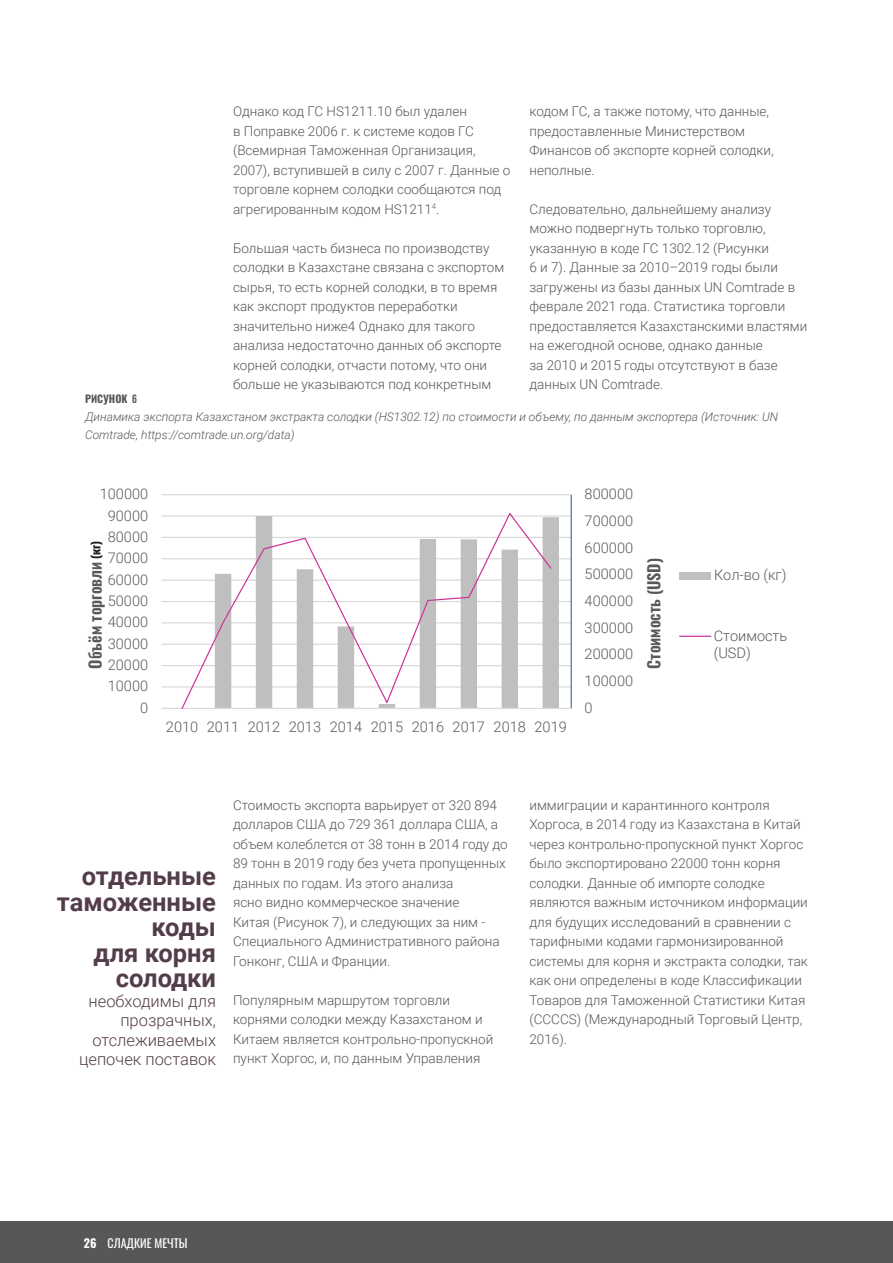
<style>
.page{position:relative;width:893px;height:1263px;background:#fff}
.page>*{position:absolute;margin:0;border:0;box-sizing:border-box;transform-origin:0 0}
.t1{font:700 25.5px/25.5px "Roboto";color:#543d4b;text-align:right}
.t2{font:300 16.5px "Roboto";color:#543d4b}
.t3{font:600 16.2px "Oswald";color:#595959}
.t4{font:300 14.55px/17.5px "Roboto";color:#595959}
.t5{font:300 13.5px/19.5px "Roboto";color:#575756}
.t6{font:italic 300 12px/18px "Roboto";color:#575756}
.t7{font:12px "Oswald";color:#fff}
.t8{font:700 12px "Oswald";color:#1d1d1b}
.t9{font:700 10.5px "Oswald";color:#575756}
.s1{font-family:"Bebas Neue";font-weight:400;font-size:12px}
.s2{font-weight:700}
</style>
<div class="page">
<div style="left:0;top:1221px;width:893px;height:42px;background:#575756"></div>
<hr style="left:162px;top:686px;width:409px;height:1px;background:#d9d9d9">
<hr style="left:162px;top:665px;width:409px;height:1px;background:#d9d9d9">
<hr style="left:162px;top:644px;width:409px;height:1px;background:#d9d9d9">
<hr style="left:162px;top:622px;width:409px;height:1px;background:#d9d9d9">
<hr style="left:162px;top:601px;width:409px;height:1px;background:#d9d9d9">
<hr style="left:162px;top:579px;width:409px;height:2px;background:#d9d9d9">
<hr style="left:162px;top:558px;width:409px;height:1px;background:#d9d9d9">
<hr style="left:162px;top:537px;width:409px;height:1px;background:#d9d9d9">
<hr style="left:162px;top:515px;width:409px;height:2px;background:#d9d9d9">
<hr style="left:162px;top:494px;width:409px;height:1px;background:#d9d9d9">
<svg style="left:552px;top:516px;width:7px;height:192px"></svg>
<hr style="left:571px;top:495px;width:1px;height:213px;background:#4472c4">
<hr style="left:162px;top:708px;width:409px;height:1px;background:#d9d9d9">
<svg style="left:180px;top:513px;width:372px;height:196px"></svg>
<div style="left:680px;top:572px;width:31px;height:8px;background:#bfbfbf"></div>
<hr style="left:680px;top:636px;width:31px;height:1px;background:#c39">
<p class="t5" style="left:233px;top:101px;width:279px">Однако код ГС HS1211.10 был удален<br>в Поправке 2006 г. к системе кодов ГС (Всемирная Таможенная Организация, 2007), вступившей в силу с 2007 г. Данные о торговле корнем солодки сообщаются под агрегированным кодом HS1211<sup>4</sup>.</p>
<p class="t5" style="left:233px;top:238px;width:273px">Большая часть бизнеса по производству солодки в Казахстане связана с экспортом сырья, то есть корней солодки, в то время как экспорт продуктов переработки значительно ниже4 Однако для такого анализа недостаточно данных об экспорте корней солодки, отчасти потому, что они больше не указываются под конкретным</p>
<p class="t5" style="left:529px;top:101px;width:246px">кодом ГС, а также потому, что данные, предоставленные Министерством<br>Финансов об экспорте корней солодки, неполные.</p>
<p class="t5" style="left:529px;top:199px;width:279px">Следовательно, дальнейшему анализу можно подвергнуть только торговлю, указанную в коде ГС 1302.12 (Рисунки<br>6 и 7). Данные за 2010–2019 годы были загружены из базы данных UN Comtrade в феврале 2021 года. Статистика торговли предоставляется Казахстанскими властями на ежегодной основе, однако данные<br>за 2010 и 2015 годы отсутствуют в базе данных UN Comtrade.</p>
<p class="t9" style="left:85px;top:393px;width:53px">РИСУНОК <span class="s1">6</span></p>
<p class="t6" style="left:85px;top:407px;width:695px">Динамика экспорта Казахстаном экстракта солодки (HS1302.12) по стоимости и объему, по данным экспортера (Источник: UN<br>Comtrade, https://comtrade.un.org/data)</p>
<p class="t4" style="left:100px;top:485px;width:50px">100000</p>
<p class="t4" style="left:108px;top:506px;width:42px">90000</p>
<p class="t4" style="left:585px;top:485px;width:50px">800000</p>
<p class="t4" style="left:585px;top:511px;width:50px">700000</p>
<p class="t4" style="left:108px;top:527px;width:42px">80000</p>
<p class="t8" style="left:89px;top:559px;width:20px;rotate:-90deg">(кг)</p>
<p class="t4" style="left:585px;top:538px;width:50px">600000</p>
<p class="t4" style="left:108px;top:549px;width:42px">70000</p>
<p class="t3" style="left:87px;top:669px;width:108px;rotate:-90deg">Объём торговли</p>
<p class="t3" style="left:646px;top:668px;width:112px;rotate:-90deg">Стоимость (USD)</p>
<p class="t4" style="left:714px;top:566px;width:74px">Кол-во (кг)</p>
<p class="t4" style="left:585px;top:565px;width:50px">500000</p>
<p class="t4" style="left:108px;top:570px;width:42px">60000</p>
<p class="t4" style="left:585px;top:591px;width:50px">400000</p>
<p class="t4" style="left:108px;top:591px;width:42px">50000</p>
<p class="t4" style="left:108px;top:613px;width:42px">40000</p>
<p class="t4" style="left:585px;top:618px;width:50px">300000</p>
<p class="t4" style="left:714px;top:626px;width:75px">Стоимость (USD)</p>
<p class="t4" style="left:108px;top:634px;width:42px">30000</p>
<p class="t4" style="left:585px;top:645px;width:50px">200000</p>
<p class="t4" style="left:108px;top:656px;width:42px">20000</p>
<p class="t4" style="left:108px;top:677px;width:42px">10000</p>
<p class="t4" style="left:140px;top:698px;width:10px">0</p>
<p class="t4" style="left:166px;top:717px;width:403px">2010 2011 2012 2013 2014 2015 2016 2017 2018 2019</p>
<p class="t4" style="left:585px;top:672px;width:50px">100000</p>
<p class="t4" style="left:585px;top:698px;width:10px">0</p>
<p class="t1" style="left:82px;top:862px;width:136px">отдельные</p>
<p class="t1" style="left:57px;top:888px;width:161px">таможенные</p>
<p class="t1" style="left:152px;top:913px;width:66px">коды</p>
<p class="t1" style="left:94px;top:939px;width:124px">для корня солодки</p>
<p class="t2" style="left:89px;top:989px;width:129px">необходимы для</p>
<p class="t2" style="left:120px;top:1009px;width:97px">прозрачных,</p>
<p class="t2" style="left:92px;top:1028px;width:125px">отслеживаемых</p>
<p class="t2" style="left:79px;top:1048px;width:138px">цепочек поставок</p>
<p class="t5" style="left:233px;top:794px;width:276px">Стоимость экспорта варьирует от 320 894 долларов США до 729 361 доллара США, а объем колеблется от 38 тонн в 2014 году до 89 тонн в 2019 году без учета пропущенных данных по годам. Из этого анализа<br>ясно видно коммерческое значение<br>Китая (Рисунок 7), и следующих за ним - Специального Административного района Гонконг, США и Франции.</p>
<p class="t5" style="left:233px;top:989px;width:262px">Популярным маршрутом торговли корнями солодки между Казахстаном и Китаем является контрольно-пропускной пункт Хоргос, и, по данным Управления</p>
<p class="t5" style="left:529px;top:794px;width:280px">иммиграции и карантинного контроля Хоргоса, в 2014 году из Казахстана в Китай через контрольно-пропускной пункт Хоргос было экспортировано 22000 тонн корня солодки. Данные об импорте солодке являются важным источником информации для будущих исследований в сравнении с тарифными кодами гармонизированной системы для корня и экстракта солодки, так как они определены в коде Классификации Товаров для Таможенной Статистики Китая (ССССS) (Международный Торговый Центр, 2016).</p>
<p class="t7" style="left:84px;top:1233px;width:105px"><span class="s2">26</span> СЛАДКИЕ МЕЧТЫ</p>
</div>
